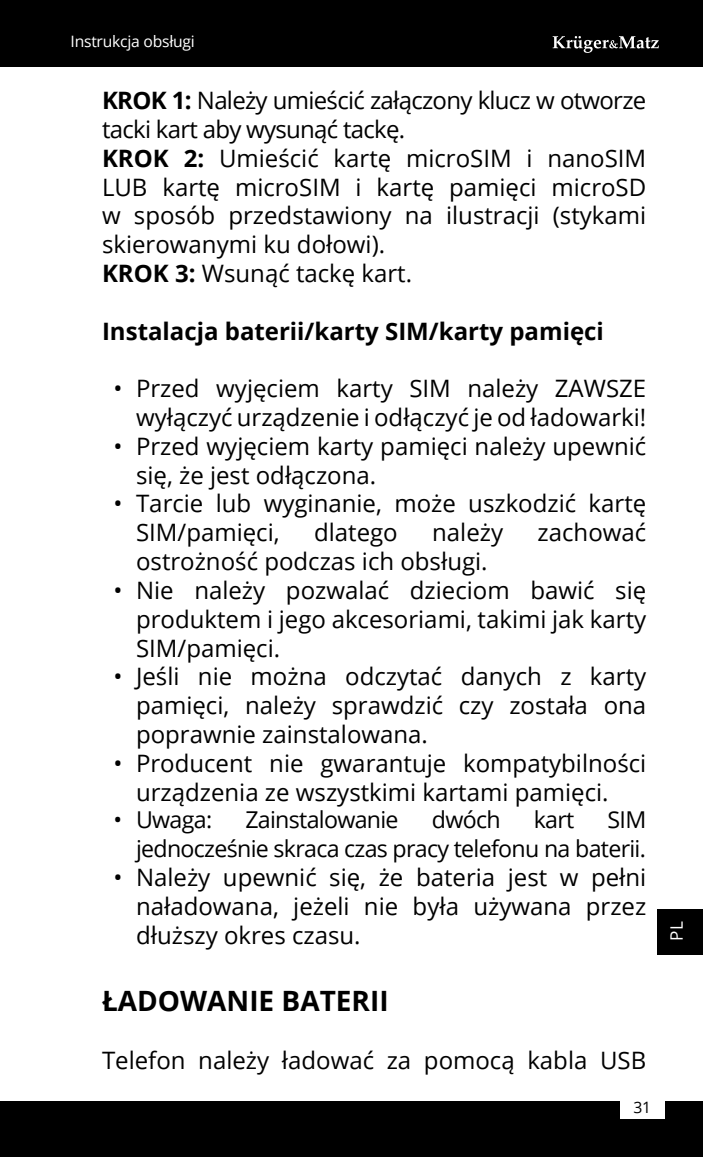
<style>
.page{position:relative;width:703px;height:1157px;background:#fff}
.page>*{position:absolute;margin:0;border:0;box-sizing:border-box;transform-origin:0 0}
.t1{font:700 28px "Open Sans";color:#000}
.t2{font:24px/28.8px "Open Sans";color:#000}
.t3{font:700 24px "Open Sans";color:#000}
.t4{font:23.2px/28.8px "Open Sans";letter-spacing:-.03em;color:#000;text-align:right}
.t5{font:17.2px "Open Sans";color:#fff}
.t6{font:15.6px "Open Sans";letter-spacing:-.015em;color:#fff}
.t7{font:15.6px "Open Sans";color:#000}
.s1{font-weight:700}
</style>
<div class="page">
<div style="left:0;top:1101px;width:703px;height:56px;background:#000"></div>
<div style="left:0;top:0;width:703px;height:67px;background:#000"></div>
<svg style="left:553px;top:36px;width:106px;height:17px"></svg>
<div style="left:620px;top:1095px;width:44px;height:24px;background:#fff"></div>
<div style="left:657px;top:909px;width:46px;height:45px;background:#000"></div>
<p class="t6" style="left:71px;top:30px;width:126px">Instrukcja obsługi</p>
<p class="t2" style="left:102px;top:85px;width:546px;text-indent:70px"><span class="s1">1:</span> Należy umieścić załączony klucz w otworze tacki kart aby wysunąć tackę.<br><span class="s1">KROK 2:</span> Umieścić kartę microSIM i nanoSIM LUB kartę microSIM i kartę pamięci microSD w sposób przedstawiony na ilustracji (stykami skierowanymi ku dołowi).<br><span class="s1">KROK 3:</span> Wsunąć tackę kart.</p>
<p class="t3" style="left:102px;top:314px;width:503px">Instalacja baterii/karty SIM/karty pamięci</p>
<p class="t2" style="left:113px;top:373px;width:534px;text-align:right">• Przed wyjęciem karty SIM należy ZAWSZE wyłączyć urządzenie i odłączyć je od ładowarki!</p>
<p class="t2" style="left:136px;top:431px;width:512px;text-indent:-23px">• Przed wyjęciem karty pamięci należy upewnić się, że jest odłączona.</p>
<p class="t2" style="left:136px;top:489px;width:512px;text-indent:-23px">• Tarcie lub wyginanie, może uszkodzić kartę<br>SIM/pamięci,</p>
<p class="t3" style="left:102px;top:83px;width:32px">Krok</p>
<p class="t2" style="left:314px;top:517px;width:85px">dlatego</p>
<p class="t2" style="left:432px;top:517px;width:72px">należy</p>
<p class="t2" style="left:538px;top:517px;width:110px">zachować</p>
<p class="t2" style="left:136px;top:546px;width:353px">ostrożność podczas ich obsługi.</p>
<p class="t2" style="left:136px;top:575px;width:512px;text-align:justify;text-indent:-23px">• Nie należy pozwalać dzieciom bawić się produktem i jego akcesoriami, takimi jak karty SIM/pamięci.</p>
<p class="t2" style="left:136px;top:661px;width:512px;text-align:justify;text-indent:-23px">• Jeśli nie można odczytać danych z karty pamięci, należy sprawdzić czy została ona poprawnie zainstalowana.</p>
<p class="t2" style="left:136px;top:748px;width:512px;text-indent:-23px">• Producent nie gwarantuje kompatybilności urządzenia ze wszystkimi kartami pamięci.</p>
<p class="t4" style="left:113px;top:805px;width:100px">• Uwaga:</p>
<p class="t4" style="left:245px;top:805px;width:155px">Zainstalowanie</p>
<p class="t4" style="left:432px;top:805px;width:70px">dwóch</p>
<p class="t4" style="left:534px;top:805px;width:42px">kart</p>
<p class="t4" style="left:136px;top:805px;width:512px">SIM<br>jednocześnie skraca czas pracy telefonu na baterii.</p>
<p class="t2" style="left:136px;top:862px;width:512px;text-align:justify;text-indent:-23px">• Należy upewnić się, że bateria jest w pełni naładowana, jeżeli nie była używana przez dłuższy okres czasu.</p>
<p class="t1" style="left:102px;top:981px;width:276px">Ładowani e baterii</p>
<p class="t2" style="left:102px;top:1044px;width:546px">Telefon należy ładować za pomocą kabla USB</p>
<p class="t7" style="left:633px;top:1096px;width:19px">31</p>
<p class="t5" style="left:665px;top:940px;width:21px;rotate:-90deg">PL</p>
</div>
